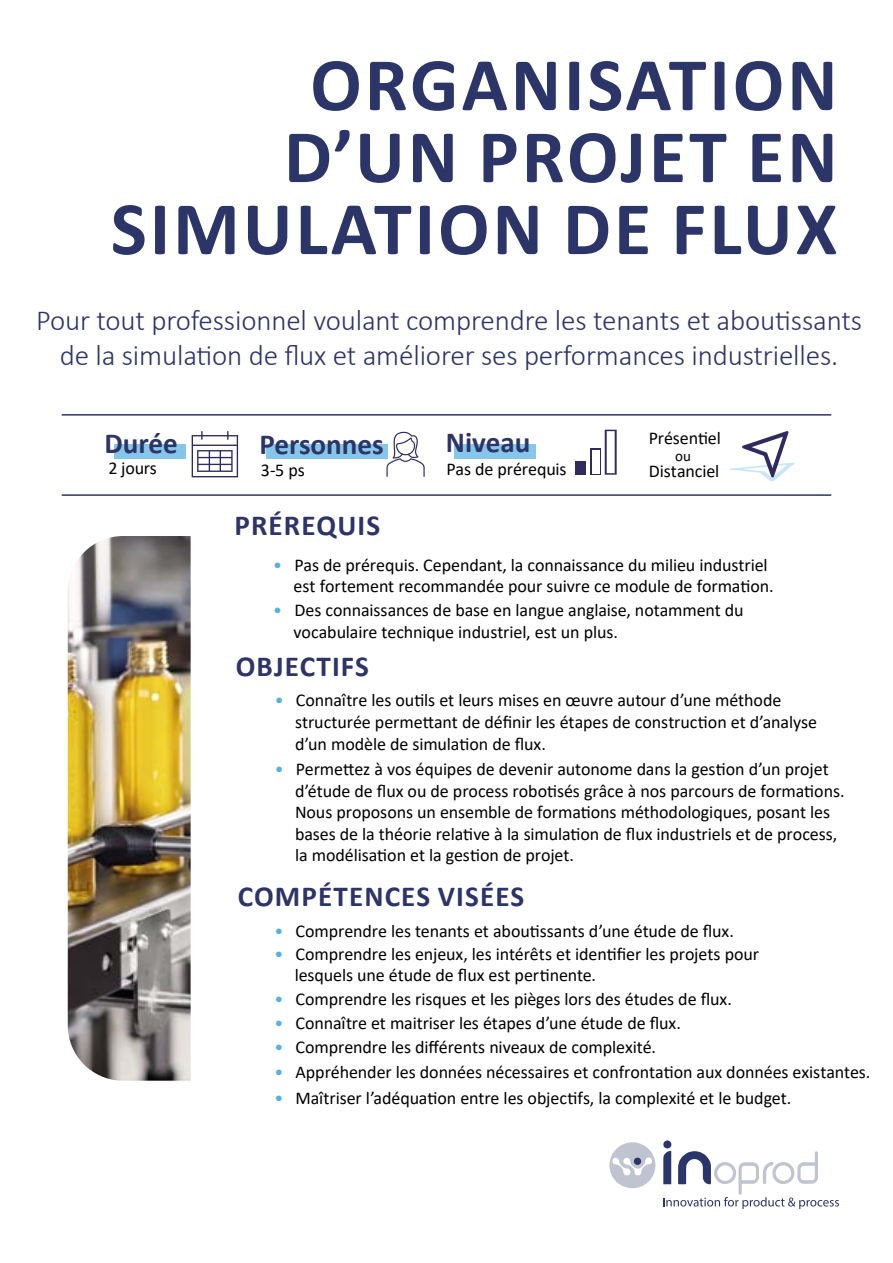
<style>
.page{position:relative;width:893px;height:1263px;background:#fff}
.page>*{position:absolute;margin:0;border:0;box-sizing:border-box;transform-origin:0 0}
.t1{font:700 76.2px/72px "Calibri";letter-spacing:.04em;color:#2c3568;text-align:right}
.t2{font:300 29.1px/35px "Calibri";letter-spacing:-.005em;color:#2d3467;text-align:center}
.t3{font:700 29.1px "Calibri";letter-spacing:.04em;color:#2d3467}
.t4{font:700 29.1px "Calibri";color:#2d3467}
.t5{font:18px/21.6px "Calibri";letter-spacing:-.005em;color:#000}
.t6{font:15px "Calibri";color:#000}
.s1{color:#56b0e1}
</style>
<div class="page">
<svg style="left:663px;top:1140px;width:176px;height:69px"></svg>
<div style="left:609px;top:1142px;width:46px;height:46px;background:#bfc4d0;border-radius:50%"></div>
<svg style="left:612px;top:1157px;width:40px;height:19px"></svg>
<div style="left:623px;top:1168px;width:7px;height:7px;background:#fff;border-radius:50%"></div>
<div style="left:115px;top:444px;width:71px;height:15px;background:#85c6e9"></div>
<div style="left:266px;top:444px;width:122px;height:15px;background:#85c6e9"></div>
<div style="left:454px;top:444px;width:82px;height:15px;background:#85c6e9"></div>
<hr style="left:62px;top:414px;width:769px;height:2px;background:#2d3467">
<hr style="left:62px;top:494px;width:769px;height:2px;background:#2d3467">
<svg style="left:192px;top:431px;width:46px;height:46px"></svg>
<svg style="left:386px;top:431px;width:39px;height:46px"></svg>
<svg style="left:729px;top:431px;width:66px;height:50px"></svg>
<svg style="left:590px;top:448px;width:11px;height:27px"></svg>
<div style="left:575px;top:461px;width:11px;height:14px;background:#302a60"></div>
<svg style="left:605px;top:430px;width:12px;height:45px"></svg>
<div style="left:592px;top:450px;width:8px;height:23px;background:#fff"></div>
<img style="left:68px;top:536px;width:123px;height:545px">
<h1 class="t1" style="left:111px;top:48px;width:728px">ORGANISATION<br>D’UN PROJET EN<br>SIMULATION DE FLUX</h1>
<h2 class="t2" style="left:36px;top:303px;width:827px">Pour tout professionnel voulant comprendre les tenants et aboutissants de la simulation de flux et améliorer ses performances industrielles.</h2>
<h2 class="t3" style="left:105px;top:422px;width:75px">Durée</h2>
<p class="t5" style="left:108px;top:456px;width:50px">2 jours</p>
<h2 class="t4" style="left:259px;top:423px;width:126px">Personnes</h2>
<p class="t5" style="left:261px;top:458px;width:46px">3-5 ps</p>
<h2 class="t3" style="left:234px;top:505px;width:147px">PRÉREQUIS</h2>
<h2 class="t3" style="left:446px;top:421px;width:86px">Niveau</h2>
<p class="t5" style="left:446px;top:457px;width:122px">Pas de prérequis</p>
<p class="t5" style="left:649px;top:427px;width:74px">Présentiel</p>
<p class="t6" style="left:675px;top:445px;width:17px">ou</p>
<p class="t5" style="left:649px;top:460px;width:72px">Distanciel</p>
<p class="t5" style="left:294px;top:553px;width:481px;text-indent:-20px"><span class="s1">•</span> Pas de prérequis. Cependant, la connaissance du milieu industriel est fortement recommandée pour suivre ce module de formation.</p>
<p class="t5" style="left:294px;top:599px;width:452px;text-indent:-20px"><span class="s1">•</span> Des connaissances de base en langue anglaise, notamment du vocabulaire technique industriel, est un plus.</p>
<h2 class="t3" style="left:236px;top:645px;width:135px">OBJECTIFS</h2>
<p class="t5" style="left:295px;top:689px;width:524px;text-indent:-20px"><span class="s1">•</span> Connaître les outils et leurs mises en œuvre autour d’une méthode structurée permettant de définir les étapes de construction et d’analyse d’un modèle de simulation de flux.</p>
<p class="t5" style="left:295px;top:758px;width:551px;text-indent:-20px"><span class="s1">•</span> Permettez à vos équipes de devenir autonome dans la gestion d’un projet d’étude de flux ou de process robotisés grâce à nos parcours de formations.<br>Nous proposons un ensemble de formations méthodologiques, posant les bases de la théorie relative à la simulation de flux industriels et de process, la modélisation et la gestion de projet.</p>
<h2 class="t3" style="left:238px;top:876px;width:288px">COMPÉTENCES VISÉES</h2>
<p class="t5" style="left:274px;top:920px;width:461px"><span class="s1">•</span> Comprendre les tenants et aboutissants d’une étude de flux.</p>
<p class="t5" style="left:295px;top:942px;width:466px;text-indent:-20px"><span class="s1">•</span> Comprendre les enjeux, les intérêts et identifier les projets pour lesquels une étude de flux est pertinente.</p>
<p class="t5" style="left:274px;top:987px;width:459px"><span class="s1">•</span> Comprendre les risques et les pièges lors des études de flux.</p>
<p class="t5" style="left:274px;top:1012px;width:408px"><span class="s1">•</span> Connaître et maitriser les étapes d’une étude de flux.</p>
<p class="t5" style="left:274px;top:1036px;width:383px"><span class="s1">•</span> Comprendre les différents niveaux de complexité.</p>
<p class="t5" style="left:274px;top:1061px;width:598px"><span class="s1">•</span> Appréhender les données nécessaires et confrontation aux données existantes.</p>
<p class="t5" style="left:274px;top:1087px;width:518px"><span class="s1">•</span> Maîtriser l’adéquation entre les objectifs, la complexité et le budget.</p>
</div>
